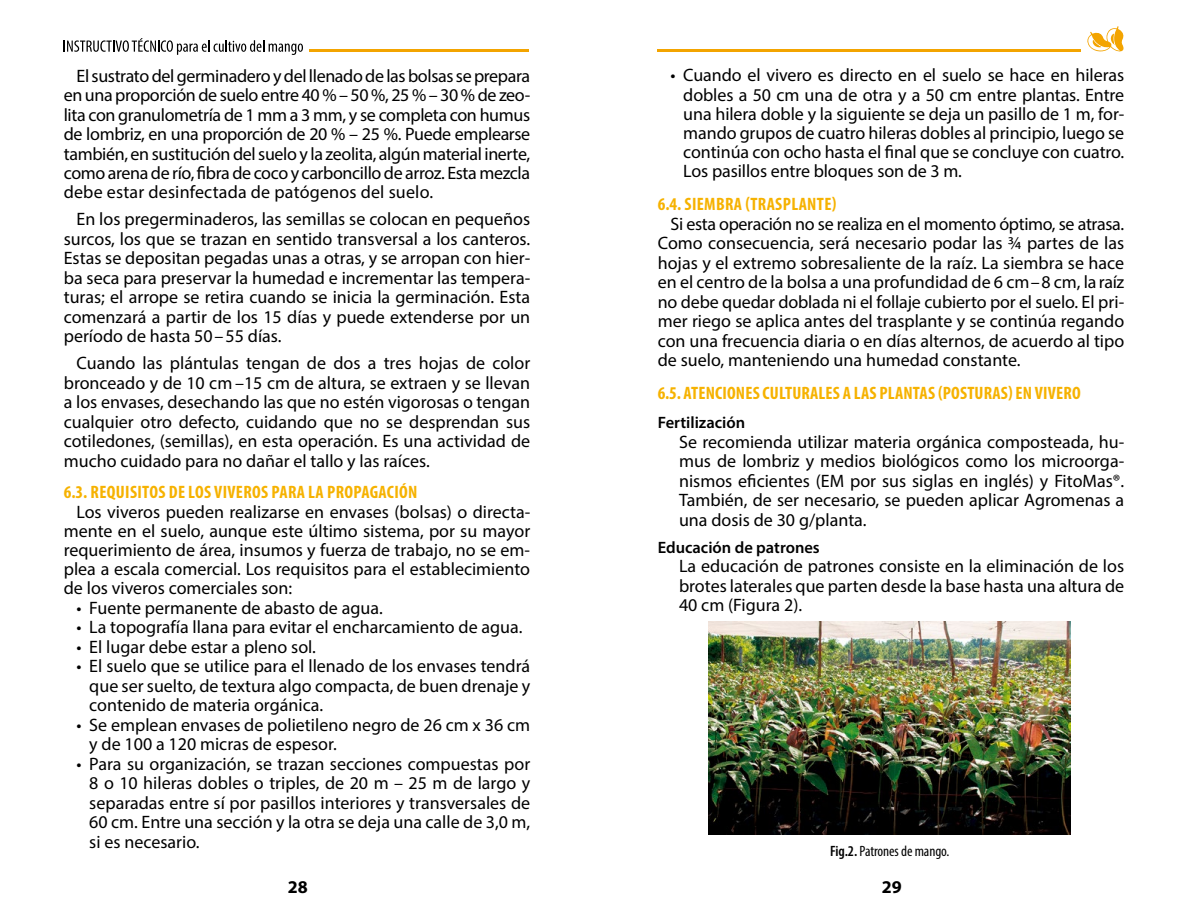
<style>
.page{position:relative;width:1188px;height:918px;background:#fff}
.page>*{position:absolute;margin:0;border:0;box-sizing:border-box;transform-origin:0 0}
.t1{font:18px/19.5px "Myriad Pro";color:#000;text-align:justify}
.t2{font:700 condensed 18px "Myriad Pro";letter-spacing:.015em;color:#f6b200}
.t3{font:700 18px "Myriad Pro";color:#000}
.t4{font:600 16.5px "Myriad Pro";color:#000}
.t5{font:condensed 15px "Myriad Pro";letter-spacing:-.005em;color:#000}
.s1{font-weight:600}
</style>
<div class="page">
<hr style="left:309px;top:49px;width:220px;height:2px;background:#f3a400">
<svg style="left:64px;top:38px;width:239px;height:17px"></svg>
<hr style="left:658px;top:49px;width:423px;height:2px;background:#f3a400">
<svg style="left:1087px;top:26px;width:37px;height:26px"></svg>
<img style="left:709px;top:622px;width:361px;height:213px">
<p class="t1" style="left:64px;top:65px;width:468px;text-indent:13px">El sustrato del germinadero y del llenado de las bolsas se prepara en una proporción de suelo entre 40 % – 50 %, 25 % – 30 % de zeo&shy;lita con granulometría de 1 mm a 3 mm, y se completa con humus de lombriz, en una proporción de 20 % – 25 %. Puede emplearse también, en sustitución del suelo y la zeolita, algún material inerte, como arena de río, fibra de coco y carboncillo de arroz. Esta mezcla debe estar desinfectada de patógenos del suelo.</p>
<p class="t1" style="left:64px;top:209px;width:468px;text-indent:13px">En los pregerminaderos, las semillas se colocan en pequeños surcos, los que se trazan en sentido transversal a los canteros.<br>Estas se depositan pegadas unas a otras, y se arropan con hier&shy;ba seca para preservar la humedad e incrementar las tempera&shy;turas; el arrope se retira cuando se inicia la germinación. Esta comenzará a partir de los 15 días y puede extenderse por un período de hasta 50 – 55 días.</p>
<p class="t1" style="left:64px;top:353px;width:468px;text-indent:13px">Cuando las plántulas tengan de dos a tres hojas de color bronceado y de 10 cm –15 cm de altura, se extraen y se llevan a los envases, desechando las que no estén vigorosas o tengan cualquier otro defecto, cuidando que no se desprendan sus cotiledones, (semillas), en esta operación. Es una actividad de mucho cuidado para no dañar el tallo y las raíces.</p>
<p class="t2" style="left:64px;top:481px;width:355px">6.3. REQUISITOS DE LOS VIVEROS PARA LA PROPAGACIÓN</p>
<p class="t1" style="left:64px;top:502px;width:468px;text-indent:13px">Los viveros pueden realizarse en envases (bolsas) o directa&shy;mente en el suelo, aunque este último sistema, por su mayor requerimiento de área, insumos y fuerza de trabajo, no se em&shy;plea a escala comercial. Los requisitos para el establecimiento de los viveros comerciales son:</p>
<p class="t1" style="left:77px;top:598px;width:308px">• Fuente permanente de abasto de agua.</p>
<p class="t1" style="left:77px;top:617px;width:448px">• La topografía llana para evitar el encharcamiento de agua.</p>
<p class="t1" style="left:77px;top:637px;width:241px">• El lugar debe estar a pleno sol.</p>
<p class="t1" style="left:89px;top:656px;width:442px;text-indent:-13px">• El suelo que se utilice para el llenado de los envases tendrá que ser suelto, de textura algo compacta, de buen drenaje y contenido de materia orgánica.</p>
<p class="t1" style="left:89px;top:715px;width:442px;text-indent:-13px">• Se emplean envases de polietileno negro de 26 cm x 36 cm y de 100 a 120 micras de espesor.</p>
<p class="t1" style="left:89px;top:754px;width:442px;text-indent:-13px">• Para su organización, se trazan secciones compuestas por 8 o 10 hileras dobles o triples, de 20 m – 25 m de largo y separadas entre sí por pasillos interiores y transversales de 60 cm. Entre una sección y la otra se deja una calle de 3,0 m, si es necesario.</p>
<p class="t1" style="left:683px;top:65px;width:442px;text-indent:-13px">• Cuando el vivero es directo en el suelo se hace en hileras dobles a 50 cm una de otra y a 50 cm entre plantas. Entre una hilera doble y la siguiente se deja un pasillo de 1 m, for&shy;mando grupos de cuatro hileras dobles al principio, luego se continúa con ocho hasta el final que se concluye con cuatro.<br>Los pasillos entre bloques son de 3 m.</p>
<p class="t2" style="left:658px;top:193px;width:180px">6.4. SIEMBRA (TRASPLANTE)</p>
<p class="t1" style="left:658px;top:214px;width:468px;text-indent:13px">Si esta operación no se realiza en el momento óptimo, se atrasa.<br>Como consecuencia, será necesario podar las ¾ partes de las hojas y el extremo sobresaliente de la raíz. La siembra se hace en el centro de la bolsa a una profundidad de 6 cm – 8 cm, la raíz no debe quedar doblada ni el follaje cubierto por el suelo. El pri&shy;mer riego se aplica antes del trasplante y se continúa regando con una frecuencia diaria o en días alternos, de acuerdo al tipo de suelo, manteniendo una humedad constante.</p>
<p class="t2" style="left:658px;top:382px;width:424px">6.5. ATENCIONES CULTURALES A LAS PLANTAS (POSTURAS) EN VIVERO</p>
<p class="t4" style="left:658px;top:412px;width:89px">Fertilización</p>
<p class="t1" style="left:679px;top:431px;width:447px">Se recomienda utilizar materia orgánica composteada, hu&shy;mus de lombriz y medios biológicos como los microorga&shy;nismos eficientes (EM por sus siglas en inglés) y FitoMas®.<br>También, de ser necesario, se pueden aplicar Agromenas a una dosis de 30 g/planta.</p>
<p class="t4" style="left:658px;top:536px;width:164px">Educación de patrones</p>
<p class="t1" style="left:679px;top:556px;width:447px">La educación de patrones consiste en la eliminación de los brotes laterales que parten desde la base hasta una altura de 40 cm (Figura 2).</p>
<p class="t5" style="left:830px;top:842px;width:121px"><span class="s1">Fig.2.</span> Patrones de mango.</p>
<p class="t3" style="left:288px;top:875px;width:21px">28</p>
<p class="t3" style="left:882px;top:875px;width:21px">29</p>
</div>
